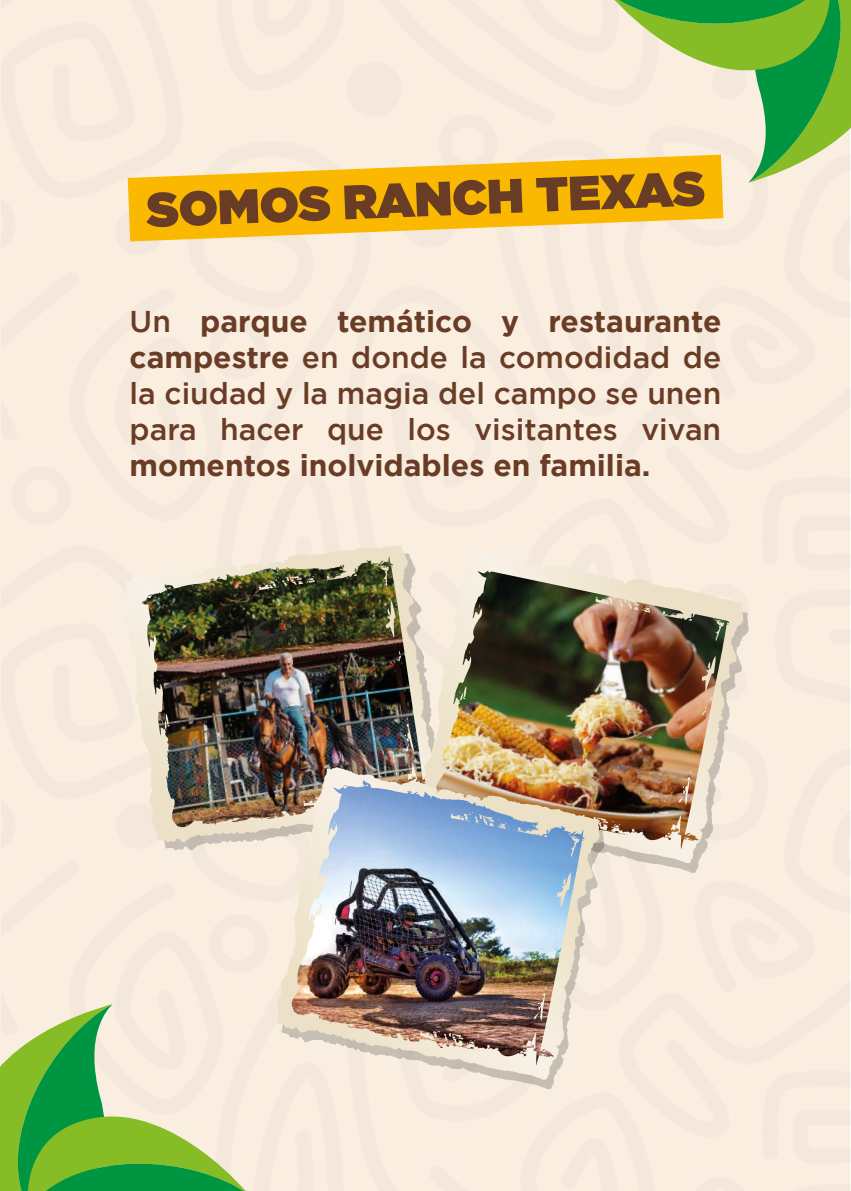
<style>
.page{position:relative;width:851px;height:1191px;background:#fff}
.page>*{position:absolute;margin:0;border:0;box-sizing:border-box;transform-origin:0 0}
.t1{font:48.15px "Gotham Ultra";color:#693c26}
.t2{font:500 30px/36px "Gotham";color:#693c26;text-align:justify}
.t3{font:700 30px "Gotham";color:#693c26}
.s1{font-weight:700}
</style>
<div class="page">
<img style="left:133px;top:553px;width:311px;height:297px">
<svg style="left:265px;top:545px;width:133px;height:21px;background:#efe4ce"></svg>
<img style="left:426px;top:560px;width:322px;height:313px">
<svg style="left:448px;top:551px;width:31px;height:105px"></svg>
<img style="left:349px;top:560px;width:39px;height:17px">
<img style="left:453px;top:571px;width:33px;height:135px">
<svg style="left:128px;top:155px;width:595px;height:86px;background:#f9c63d"></svg>
<svg style="left:608px;top:0;width:242px;height:183px;background:#a7ca7f"></svg>
<svg style="left:0;top:1004px;width:249px;height:187px;background:#a1cb88"></svg>
<img style="left:281px;top:776px;width:323px;height:313px">
<svg style="left:305px;top:767px;width:31px;height:105px;background:#c1b4a4"></svg>
<img style="left:318px;top:780px;width:46px;height:117px">
<h1 class="t1" style="left:146px;top:181px;width:560px;rotate:-2deg">SOMOS RANCH TEXAS</h1>
<p class="t2" style="left:130px;top:303px;width:593px">Un <span class="s1">parque temático y restaurante campestre</span> en donde la comodidad de la ciudad y la magia del campo se unen para hacer que los visitantes vivan</p>
<p class="t3" style="left:130px;top:448px;width:522px">momentos inolvidables en familia.</p>
</div>
